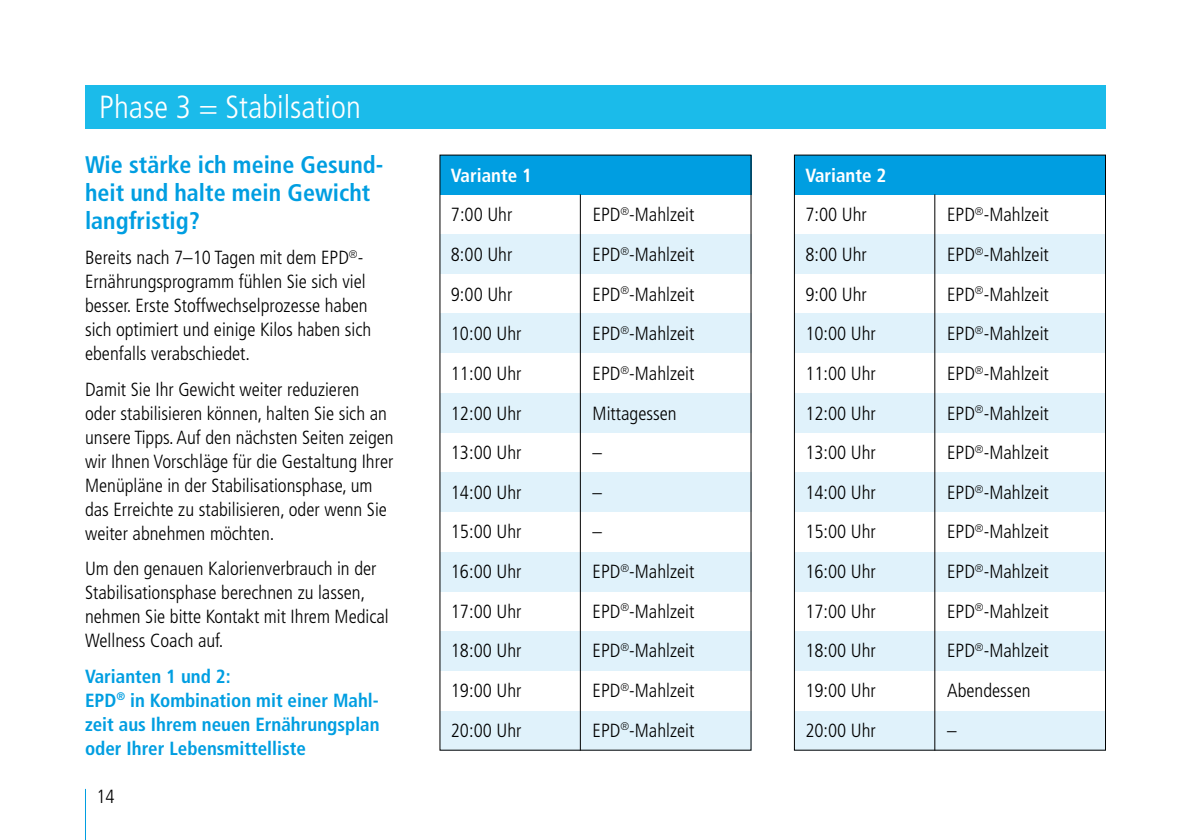
<style>
.page{position:relative;width:1191px;height:840px;background:#fff}
.page>*{position:absolute;margin:0;border:0;box-sizing:border-box;transform-origin:0 0}
.t1{font:300 condensed 32px "Frutiger LT Pro";color:#fff}
.t2{font:700 condensed 24px/28px "Frutiger LT Pro";color:#009ee1}
.t3{font:300 condensed 19px/24px "Frutiger LT Pro";color:#000}
.t4{font:700 condensed 19px/24px "Frutiger LT Pro";color:#009ee1}
.t5{font:700 condensed 19px "Frutiger LT Pro";color:#fff}
</style>
<div class="page">
<div style="left:85px;top:85px;width:1021px;height:44px;background:#1bbbea"></div>
<div style="left:439px;top:154px;width:312px;height:40px;background:#009ee1"></div>
<div style="left:439px;top:234px;width:312px;height:40px;background:#e0f2fb"></div>
<div style="left:439px;top:313px;width:312px;height:40px;background:#e0f2fb"></div>
<div style="left:439px;top:393px;width:312px;height:39px;background:#e0f2fb"></div>
<div style="left:439px;top:472px;width:312px;height:40px;background:#e0f2fb"></div>
<div style="left:439px;top:551px;width:312px;height:40px;background:#e0f2fb"></div>
<div style="left:439px;top:631px;width:312px;height:39px;background:#e0f2fb"></div>
<div style="left:439px;top:710px;width:312px;height:40px;background:#e0f2fb"></div>
<div style="left:794px;top:154px;width:312px;height:40px;background:#009ee1"></div>
<div style="left:794px;top:234px;width:312px;height:40px;background:#e0f2fb"></div>
<div style="left:794px;top:313px;width:312px;height:40px;background:#e0f2fb"></div>
<div style="left:794px;top:393px;width:312px;height:39px;background:#e0f2fb"></div>
<div style="left:794px;top:472px;width:312px;height:40px;background:#e0f2fb"></div>
<div style="left:794px;top:551px;width:312px;height:40px;background:#e0f2fb"></div>
<div style="left:794px;top:631px;width:312px;height:39px;background:#e0f2fb"></div>
<div style="left:794px;top:710px;width:312px;height:40px;background:#e0f2fb"></div>
<hr style="left:580px;top:194px;width:1px;height:556px;background:#000">
<hr style="left:934px;top:194px;width:1px;height:556px;background:#000">
<hr style="left:85px;top:788px;width:1px;height:51px;background:#009ee1">
<h1 class="t1" style="left:99px;top:90px;width:263px">Phase 3 = Stabilsation</h1>
<p class="t2" style="left:85px;top:152px;width:300px">Wie stärke ich meine Gesund&shy;heit und halte mein Gewicht langfristig?</p>
<p class="t3" style="left:85px;top:246px;width:288px">Bereits nach 7–10 Tagen mit dem EPD<sup>®</sup>- Ernährungsprogramm fühlen Sie sich viel besser. Erste Stoffwechselprozesse haben sich optimiert und einige Kilos haben sich ebenfalls verabschiedet.</p>
<p class="t3" style="left:85px;top:377px;width:310px">Damit Sie Ihr Gewicht weiter reduzieren oder stabilisieren können, halten Sie sich an unsere Tipps. Auf den nächsten Seiten zeigen wir Ihnen Vorschläge für die Gestaltung Ihrer Menüpläne in der Stabilisationsphase, um das Erreichte zu stabilisieren, oder wenn Sie weiter abnehmen möchten.</p>
<p class="t3" style="left:85px;top:557px;width:305px">Um den genauen Kalorienverbrauch in der Stabilisationsphase berechnen zu lassen, nehmen Sie bitte Kontakt mit Ihrem Medical Wellness Coach auf.</p>
<p class="t4" style="left:85px;top:665px;width:296px">Varianten 1 und 2:<br>EPD<sup>®</sup> in Kombination mit einer Mahl&shy;zeit aus Ihrem neuen Ernährungsplan oder Ihrer Lebensmittelliste</p>
<p class="t3" style="left:96px;top:785px;width:20px">14</p>
<p class="t5" style="left:451px;top:167px;width:83px">Variante 1</p>
<p class="t3" style="left:451px;top:203px;width:63px">7:00 Uhr</p>
<p class="t3" style="left:592px;top:203px;width:103px">EPD<sup>®</sup>-Mahlzeit</p>
<p class="t3" style="left:451px;top:243px;width:63px">8:00 Uhr</p>
<p class="t3" style="left:592px;top:243px;width:103px">EPD<sup>®</sup>-Mahlzeit</p>
<p class="t3" style="left:451px;top:283px;width:63px">9:00 Uhr</p>
<p class="t3" style="left:592px;top:283px;width:103px">EPD<sup>®</sup>-Mahlzeit</p>
<p class="t3" style="left:451px;top:322px;width:72px">10:00 Uhr</p>
<p class="t3" style="left:592px;top:322px;width:103px">EPD<sup>®</sup>-Mahlzeit</p>
<p class="t3" style="left:451px;top:362px;width:72px">11:00 Uhr</p>
<p class="t3" style="left:592px;top:362px;width:103px">EPD<sup>®</sup>-Mahlzeit</p>
<p class="t3" style="left:451px;top:401px;width:72px">12:00 Uhr</p>
<p class="t3" style="left:592px;top:401px;width:86px">Mittagessen</p>
<p class="t3" style="left:451px;top:441px;width:72px">13:00 Uhr</p>
<p class="t3" style="left:592px;top:441px;width:11px">–</p>
<p class="t3" style="left:451px;top:481px;width:72px">14:00 Uhr</p>
<p class="t3" style="left:592px;top:481px;width:11px">–</p>
<p class="t3" style="left:451px;top:520px;width:72px">15:00 Uhr</p>
<p class="t3" style="left:592px;top:520px;width:11px">–</p>
<p class="t3" style="left:451px;top:560px;width:72px">16:00 Uhr</p>
<p class="t3" style="left:592px;top:560px;width:103px">EPD<sup>®</sup>-Mahlzeit</p>
<p class="t3" style="left:451px;top:599px;width:72px">17:00 Uhr</p>
<p class="t3" style="left:592px;top:599px;width:103px">EPD<sup>®</sup>-Mahlzeit</p>
<p class="t3" style="left:451px;top:639px;width:72px">18:00 Uhr</p>
<p class="t3" style="left:592px;top:639px;width:103px">EPD<sup>®</sup>-Mahlzeit</p>
<p class="t3" style="left:451px;top:678px;width:72px">19:00 Uhr</p>
<p class="t3" style="left:592px;top:678px;width:103px">EPD<sup>®</sup>-Mahlzeit</p>
<p class="t3" style="left:451px;top:718px;width:72px">20:00 Uhr</p>
<p class="t3" style="left:592px;top:718px;width:103px">EPD<sup>®</sup>-Mahlzeit</p>
<p class="t5" style="left:805px;top:167px;width:83px">Variante 2</p>
<p class="t3" style="left:805px;top:203px;width:63px">7:00 Uhr</p>
<p class="t3" style="left:947px;top:203px;width:103px">EPD<sup>®</sup>-Mahlzeit</p>
<p class="t3" style="left:805px;top:243px;width:63px">8:00 Uhr</p>
<p class="t3" style="left:947px;top:243px;width:103px">EPD<sup>®</sup>-Mahlzeit</p>
<p class="t3" style="left:805px;top:283px;width:63px">9:00 Uhr</p>
<p class="t3" style="left:947px;top:283px;width:103px">EPD<sup>®</sup>-Mahlzeit</p>
<p class="t3" style="left:805px;top:322px;width:72px">10:00 Uhr</p>
<p class="t3" style="left:947px;top:322px;width:103px">EPD<sup>®</sup>-Mahlzeit</p>
<p class="t3" style="left:805px;top:362px;width:72px">11:00 Uhr</p>
<p class="t3" style="left:947px;top:362px;width:103px">EPD<sup>®</sup>-Mahlzeit</p>
<p class="t3" style="left:805px;top:401px;width:72px">12:00 Uhr</p>
<p class="t3" style="left:947px;top:401px;width:103px">EPD<sup>®</sup>-Mahlzeit</p>
<p class="t3" style="left:805px;top:441px;width:72px">13:00 Uhr</p>
<p class="t3" style="left:947px;top:441px;width:103px">EPD<sup>®</sup>-Mahlzeit</p>
<p class="t3" style="left:805px;top:480px;width:72px">14:00 Uhr</p>
<p class="t3" style="left:947px;top:480px;width:103px">EPD<sup>®</sup>-Mahlzeit</p>
<p class="t3" style="left:805px;top:520px;width:72px">15:00 Uhr</p>
<p class="t3" style="left:947px;top:520px;width:103px">EPD<sup>®</sup>-Mahlzeit</p>
<p class="t3" style="left:805px;top:560px;width:72px">16:00 Uhr</p>
<p class="t3" style="left:947px;top:560px;width:103px">EPD<sup>®</sup>-Mahlzeit</p>
<p class="t3" style="left:805px;top:599px;width:72px">17:00 Uhr</p>
<p class="t3" style="left:947px;top:599px;width:103px">EPD<sup>®</sup>-Mahlzeit</p>
<p class="t3" style="left:805px;top:639px;width:72px">18:00 Uhr</p>
<p class="t3" style="left:947px;top:639px;width:103px">EPD<sup>®</sup>-Mahlzeit</p>
<p class="t3" style="left:805px;top:678px;width:72px">19:00 Uhr</p>
<p class="t3" style="left:947px;top:678px;width:85px">Abendessen</p>
<p class="t3" style="left:805px;top:718px;width:72px">20:00 Uhr</p>
</div>
